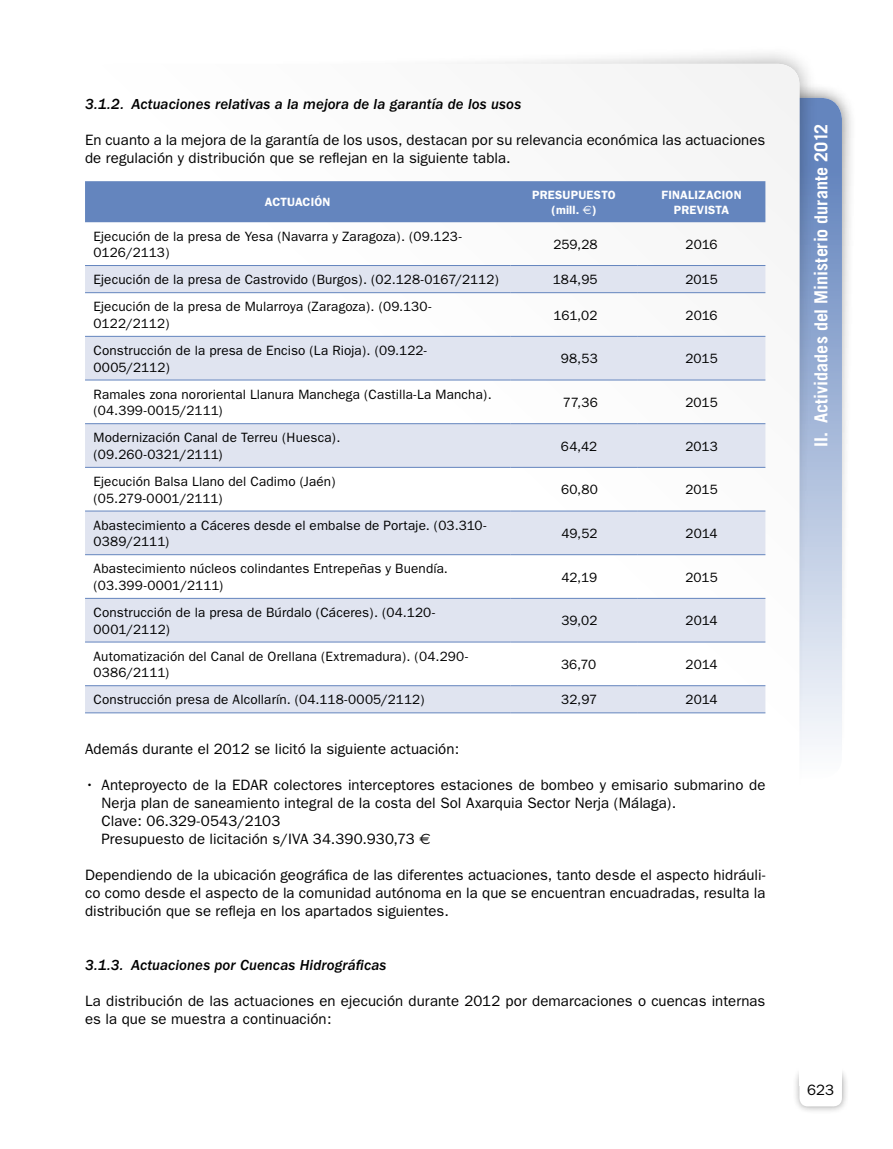
<style>
.page{position:relative;width:893px;height:1149px;background:#fff}
.page>*{position:absolute;margin:0;border:0;box-sizing:border-box;transform-origin:0 0}
.t1{font:700 18px "Trade Gothic";color:#fff}
.t2{font:15px/18px "Franklin Gothic";letter-spacing:.005em;color:#000}
.t3{font:italic 500 15px "Franklin Gothic";letter-spacing:.005em;color:#000}
.t4{font:13.5px/16.5px "Franklin Gothic";letter-spacing:.01em;color:#000}
.t5{font:600 12px/15px "Franklin Gothic";letter-spacing:.015em;color:#fff;text-align:center}
.s1{font-family:"Euro Sans";font-weight:400}
.s2{font-family:"Euro Sans"}
</style>
<div class="page">
<div style="left:742px;top:82px;width:115px;height:691px;background:#000;opacity:.6"></div>
<div style="left:757px;top:98px;width:85px;height:680px;background:linear-gradient(to bottom,#5579b8,#fbfcfd);border-radius:21px"></div>
<div style="left:150px;top:45px;width:668px;height:923px;background:#000;opacity:.4"></div>
<div style="left:85px;top:64px;width:714px;height:969px;background:#fff;border-radius:21px"></div>
<div style="left:792px;top:1064px;width:58px;height:49px;background:#000;opacity:.4"></div>
<div style="left:799px;top:1071px;width:43px;height:35px;background:#fff;border-radius:9px"></div>
<div style="left:799px;top:1063px;width:43px;height:21px;background:#fff"></div>
<div style="left:85px;top:181px;width:680px;height:41px;background:#6485be"></div>
<svg style="left:85px;top:266px;width:680px;height:446px;fill:#e0e4f0"></svg>
<hr style="left:85px;top:265px;width:425px;height:1px;background:#6485be">
<hr style="left:510px;top:265px;width:128px;height:1px;background:#6485be">
<hr style="left:638px;top:265px;width:127px;height:1px;background:#6485be">
<hr style="left:85px;top:292px;width:425px;height:1px;background:#6485be">
<hr style="left:510px;top:292px;width:128px;height:1px;background:#6485be">
<hr style="left:638px;top:292px;width:127px;height:1px;background:#6485be">
<hr style="left:85px;top:336px;width:425px;height:1px;background:#6485be">
<hr style="left:510px;top:336px;width:128px;height:1px;background:#6485be">
<hr style="left:638px;top:336px;width:127px;height:1px;background:#6485be">
<hr style="left:85px;top:379px;width:425px;height:1px;background:#6485be">
<hr style="left:510px;top:379px;width:128px;height:1px;background:#6485be">
<hr style="left:638px;top:379px;width:127px;height:1px;background:#6485be">
<hr style="left:85px;top:423px;width:425px;height:1px;background:#6485be">
<hr style="left:510px;top:423px;width:128px;height:1px;background:#6485be">
<hr style="left:638px;top:423px;width:127px;height:1px;background:#6485be">
<hr style="left:85px;top:467px;width:425px;height:1px;background:#6485be">
<hr style="left:510px;top:467px;width:128px;height:1px;background:#6485be">
<hr style="left:638px;top:467px;width:127px;height:1px;background:#6485be">
<hr style="left:85px;top:510px;width:425px;height:1px;background:#6485be">
<hr style="left:510px;top:510px;width:128px;height:1px;background:#6485be">
<hr style="left:638px;top:510px;width:127px;height:1px;background:#6485be">
<hr style="left:85px;top:554px;width:425px;height:1px;background:#6485be">
<hr style="left:510px;top:554px;width:128px;height:1px;background:#6485be">
<hr style="left:638px;top:554px;width:127px;height:1px;background:#6485be">
<hr style="left:85px;top:597px;width:425px;height:1px;background:#6485be">
<hr style="left:510px;top:597px;width:128px;height:1px;background:#6485be">
<hr style="left:638px;top:597px;width:127px;height:1px;background:#6485be">
<hr style="left:85px;top:641px;width:425px;height:1px;background:#6485be">
<hr style="left:510px;top:641px;width:128px;height:1px;background:#6485be">
<hr style="left:638px;top:641px;width:127px;height:1px;background:#6485be">
<hr style="left:85px;top:685px;width:425px;height:1px;background:#6485be">
<hr style="left:510px;top:685px;width:128px;height:1px;background:#6485be">
<hr style="left:638px;top:685px;width:127px;height:1px;background:#6485be">
<hr style="left:85px;top:712px;width:425px;height:1px;background:#6485be">
<hr style="left:510px;top:712px;width:128px;height:1px;background:#6485be">
<hr style="left:638px;top:712px;width:127px;height:1px;background:#6485be">
<p class="t3" style="left:85px;top:96px;width:438px">3.1.2. Actuaciones relativas a la mejora de la garantía de los usos</p>
<p class="t2" style="left:85px;top:131px;width:682px">En cuanto a la mejora de la garantía de los usos, destacan por su relevancia económica las actuaciones de regulación y distribución que se reflejan en la siguiente tabla.</p>
<p class="t5" style="left:265px;top:194px;width:67px">ACTUACIÓN</p>
<p class="t5" style="left:532px;top:187px;width:85px">PRESUPUESTO (mill. <span class="s1">€</span>)</p>
<p class="t5" style="left:662px;top:187px;width:82px">FINALIZACION<br>PREVISTA</p>
<p class="t4" style="left:94px;top:228px;width:370px">Ejecución de la presa de Yesa (Navarra y Zaragoza). (09.123-<br>0126/2113)</p>
<p class="t4" style="left:553px;top:236px;width:46px">259,28</p>
<p class="t4" style="left:686px;top:236px;width:34px">2016</p>
<p class="t4" style="left:94px;top:271px;width:407px">Ejecución de la presa de Castrovido (Burgos). (02.128-0167/2112)</p>
<p class="t4" style="left:553px;top:271px;width:46px">184,95</p>
<p class="t4" style="left:685px;top:271px;width:34px">2015</p>
<p class="t4" style="left:94px;top:298px;width:339px">Ejecución de la presa de Mularroya (Zaragoza). (09.130-<br>0122/2112)</p>
<p class="t4" style="left:554px;top:307px;width:45px">161,02</p>
<p class="t4" style="left:686px;top:307px;width:34px">2016</p>
<p class="t4" style="left:94px;top:342px;width:335px">Construcción de la presa de Enciso (La Rioja). (09.122-<br>0005/2112)</p>
<p class="t4" style="left:561px;top:350px;width:38px">98,53</p>
<p class="t4" style="left:685px;top:350px;width:34px">2015</p>
<p class="t4" style="left:94px;top:386px;width:400px">Ramales zona nororiental Llanura Manchega (Castilla-La Mancha). (04.399-0015/2111)</p>
<p class="t4" style="left:563px;top:394px;width:37px">77,36</p>
<p class="t4" style="left:685px;top:394px;width:34px">2015</p>
<p class="t4" style="left:94px;top:429px;width:248px">Modernización Canal de Terreu (Huesca). (09.260-0321/2111)</p>
<p class="t4" style="left:561px;top:437px;width:38px">64,42</p>
<p class="t4" style="left:685px;top:437px;width:34px">2013</p>
<p class="t4" style="left:94px;top:473px;width:243px">Ejecución Balsa Llano del Cadimo (Jaén) (05.279-0001/2111)</p>
<p class="t4" style="left:561px;top:481px;width:38px">60,80</p>
<p class="t4" style="left:685px;top:481px;width:34px">2015</p>
<p class="t4" style="left:94px;top:516px;width:394px">Abastecimiento a Cáceres desde el embalse de Portaje. (03.310-<br>0389/2111)</p>
<p class="t4" style="left:561px;top:525px;width:38px">49,52</p>
<p class="t4" style="left:686px;top:525px;width:34px">2014</p>
<p class="t4" style="left:94px;top:560px;width:356px">Abastecimiento núcleos colindantes Entrepeñas y Buendía. (03.399-0001/2111)</p>
<p class="t4" style="left:561px;top:568px;width:37px">42,19</p>
<p class="t4" style="left:685px;top:568px;width:34px">2015</p>
<p class="t4" style="left:94px;top:604px;width:343px">Construcción de la presa de Búrdalo (Cáceres). (04.120-<br>0001/2112)</p>
<p class="t4" style="left:561px;top:612px;width:38px">39,02</p>
<p class="t4" style="left:686px;top:612px;width:34px">2014</p>
<p class="t4" style="left:94px;top:647px;width:376px">Automatización del Canal de Orellana (Extremadura). (04.290-<br>0386/2111)</p>
<p class="t4" style="left:561px;top:656px;width:37px">36,70</p>
<p class="t4" style="left:686px;top:656px;width:34px">2014</p>
<p class="t4" style="left:94px;top:691px;width:333px">Construcción presa de Alcollarín. (04.118-0005/2112)</p>
<p class="t4" style="left:561px;top:691px;width:37px">32,97</p>
<p class="t4" style="left:686px;top:691px;width:34px">2014</p>
<p class="t2" style="left:85px;top:739px;width:376px">Además durante el 2012 se licitó la siguiente actuación:</p>
<p class="t2" style="left:102px;top:775px;width:665px;text-indent:-16px">• Anteproyecto de la EDAR colectores interceptores estaciones de bombeo y emisario submarino de Nerja plan de saneamiento integral de la costa del Sol Axarquia Sector Nerja (Málaga).<br>Clave: 06.329-0543/2103<br>Presupuesto de licitación s/IVA 34.390.930,73 <span class="s2">€</span></p>
<p class="t2" style="left:85px;top:865px;width:682px;text-align:justify">Dependiendo de la ubicación geográfica de las diferentes actuaciones, tanto desde el aspecto hidráuli&shy;co como desde el aspecto de la comunidad autónoma en la que se encuentran encuadradas, resulta la distribución que se refleja en los apartados siguientes.</p>
<p class="t3" style="left:85px;top:956px;width:303px">3.1.3. Actuaciones por Cuencas Hidrográficas</p>
<p class="t2" style="left:85px;top:991px;width:682px">La distribución de las actuaciones en ejecución durante 2012 por demarcaciones o cuencas internas es la que se muestra a continuación:</p>
<h1 class="t1" style="left:810px;top:446px;width:324px;rotate:-90deg">II. Actividades del Ministerio durante 2012</h1>
<p class="t2" style="left:807px;top:1080px;width:28px">623</p>
</div>
